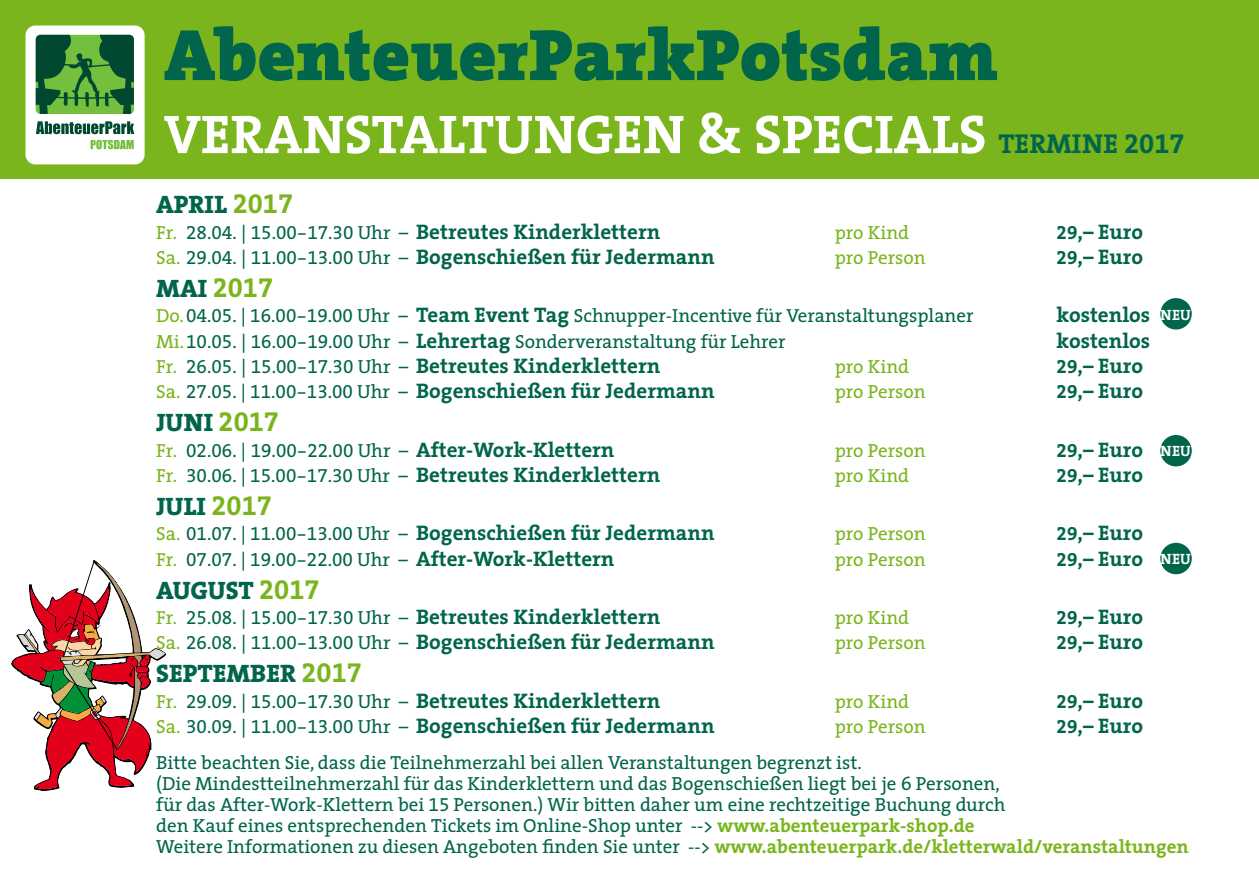
<style>
.page{position:relative;width:1259px;height:893px;background:#fff}
.page>*{position:absolute;margin:0;border:0;box-sizing:border-box;transform-origin:0 0}
.t1{font:900 73.5px "The Serif";color:#00654b}
.t2{font:700 54.9px "The Serif";letter-spacing:.145em;color:#fff}
.t3{font:27.6px "The Serif Bold Expert";color:#7ab51d}
.t4{font:800 25.5px "The Serif";color:#00654b}
.t5{font:700 21px "The Serif";color:#00654b}
.t6{font:18.9px/21px "The Serif";color:#00654b}
.t7{font:18.9px "The Serif";color:#7ab51d}
.t8{font:700 15px "The Serif";color:#fff}
.s1{font-size:27.6px;color:#00654b}
.s2{font-family:"The Serif Bold Expert";font-weight:400;font-size:27.6px;color:#00654b}
.s3{font-family:"The Serif Bold Expert";font-weight:400;font-size:27.6px;color:#7ab51d}
.s4{font-weight:400;font-size:18.9px;color:#7ab51d}
.s5{font-family:"The Serif Expert";font-weight:400;font-size:18.9px}
.s6{font-weight:400;font-size:18.9px}
.s7{font-family:"The Serif Bold Expert";font-weight:400;font-size:18.9px}
.s8{font-family:"The Serif";font-weight:800;font-size:25.5px;color:#00654b}
.s9{color:#7ab51d}
.s10{font-family:"The Serif Expert"}
.s11{font-weight:700;font-size:21px}
.s12{font-weight:700;color:#7ab51d}
</style>
<div class="page">
<div style="left:0;top:0;width:1259px;height:179px;background:#7ab51d"></div>
<div style="left:26px;top:26px;width:119px;height:138px;border:10px solid #fff;border-radius:5px"></div>
<div style="left:34px;top:33px;width:102px;height:118px;background:#fff"></div>
<svg style="left:36px;top:35px;width:98px;height:79px;background:#367f36"></svg>
<svg style="left:36px;top:121px;width:98px;height:13px"></svg>
<svg style="left:91px;top:140px;width:43px;height:9px"></svg>
<svg style="left:11px;top:560px;width:156px;height:231px"></svg>
<div style="left:1160px;top:298px;width:31px;height:32px;background:#00654b;border-radius:50%"></div>
<div style="left:1160px;top:435px;width:31px;height:31px;background:#00654b;border-radius:50%"></div>
<div style="left:1160px;top:543px;width:31px;height:31px;background:#00654b;border-radius:50%"></div>
<h1 class="t1" style="left:164px;top:-7px;width:836px">AbenteuerParkPotsdam</h1>
<h2 class="t2" style="left:164px;top:89px;width:1022px">Veranstaltungen &amp; Specials <span class="s1">Termine</span> <span class="s2">2017</span></h2>
<p class="t4" style="left:156px;top:183px;width:138px">APRIL <span class="s3">2017</span></p>
<p class="t5" style="left:156px;top:214px;width:505px"><span class="s4">Fr.</span> <span class="s5">28.04.</span> <span class="s6">|</span> <span class="s5">15.00-17.30</span> <span class="s6">Uhr –</span> Betreutes Kinderklettern</p>
<p class="t7" style="left:834px;top:216px;width:76px">pro Kind</p>
<p class="t5" style="left:1056px;top:214px;width:88px"><span class="s7">29</span>,– Euro</p>
<p class="t5" style="left:156px;top:239px;width:560px"><span class="s4">Sa.</span> <span class="s5">29.04.</span> <span class="s6">|</span> <span class="s5">11.00-13.00</span> <span class="s6">Uhr –</span> Bogenschießen für Jedermann</p>
<p class="t7" style="left:834px;top:242px;width:93px">pro Person</p>
<p class="t5" style="left:1056px;top:239px;width:88px"><span class="s7">29</span>,– Euro</p>
<h3 class="t3" style="left:156px;top:264px;width:118px"><span class="s8">MAI</span> 2017</h3>
<p class="t6" style="left:156px;top:305px;width:819px"><span class="s9">Do.</span><span class="s10">04.05.</span> | <span class="s10">16.00-19.00</span> Uhr – <span class="s11">Team Event Tag</span> Schnupper-Incentive für Veranstaltungsplaner</p>
<p class="t5" style="left:1056px;top:297px;width:95px">kostenlos</p>
<p class="t6" style="left:156px;top:330px;width:631px"><span class="s9">Mi.</span><span class="s10">10.05.</span> | <span class="s10">16.00-19.00</span> Uhr – <span class="s11">Lehrertag</span> Sonderveranstaltung für Lehrer</p>
<p class="t5" style="left:1056px;top:323px;width:95px">kostenlos</p>
<p class="t5" style="left:156px;top:348px;width:505px"><span class="s4">Fr.</span> <span class="s5">26.05.</span> <span class="s6">|</span> <span class="s5">15.00-17.30</span> <span class="s6">Uhr –</span> Betreutes Kinderklettern</p>
<p class="t7" style="left:834px;top:351px;width:76px">pro Kind</p>
<p class="t5" style="left:1056px;top:348px;width:88px"><span class="s7">29</span>,– Euro</p>
<p class="t5" style="left:156px;top:374px;width:560px"><span class="s4">Sa.</span> <span class="s5">27.05.</span> <span class="s6">|</span> <span class="s5">11.00-13.00</span> <span class="s6">Uhr –</span> Bogenschießen für Jedermann</p>
<p class="t7" style="left:834px;top:376px;width:93px">pro Person</p>
<p class="t5" style="left:1056px;top:374px;width:88px"><span class="s7">29</span>,– Euro</p>
<p class="t4" style="left:156px;top:401px;width:124px">JUNI <span class="s3">2017</span></p>
<p class="t5" style="left:156px;top:432px;width:460px"><span class="s4">Fr.</span> <span class="s5">02.06.</span> <span class="s6">|</span> <span class="s5">19.00-22.00</span> <span class="s6">Uhr –</span> After-Work-Klettern</p>
<p class="t7" style="left:834px;top:434px;width:93px">pro Person</p>
<p class="t5" style="left:1056px;top:432px;width:88px"><span class="s7">29</span>,– Euro</p>
<p class="t5" style="left:156px;top:457px;width:505px"><span class="s4">Fr.</span> <span class="s5">30.06.</span> <span class="s6">|</span> <span class="s5">15.00-17.30</span> <span class="s6">Uhr –</span> Betreutes Kinderklettern</p>
<p class="t7" style="left:834px;top:460px;width:76px">pro Kind</p>
<p class="t5" style="left:1056px;top:457px;width:88px"><span class="s7">29</span>,– Euro</p>
<p class="t4" style="left:156px;top:485px;width:117px">JULI <span class="s3">2017</span></p>
<p class="t5" style="left:156px;top:516px;width:560px"><span class="s4">Sa.</span> <span class="s5">01.07.</span> <span class="s6">|</span> <span class="s5">11.00-13.00</span> <span class="s6">Uhr –</span> Bogenschießen für Jedermann</p>
<p class="t7" style="left:834px;top:518px;width:93px">pro Person</p>
<p class="t5" style="left:1056px;top:516px;width:88px"><span class="s7">29</span>,– Euro</p>
<p class="t5" style="left:156px;top:541px;width:460px"><span class="s4">Fr.</span> <span class="s5">07.07.</span> <span class="s6">|</span> <span class="s5">19.00-22.00</span> <span class="s6">Uhr –</span> After-Work-Klettern</p>
<p class="t7" style="left:834px;top:543px;width:93px">pro Person</p>
<p class="t5" style="left:1056px;top:541px;width:88px"><span class="s7">29</span>,– Euro</p>
<p class="t4" style="left:156px;top:568px;width:165px">AUGUST <span class="s3">2017</span></p>
<p class="t5" style="left:156px;top:599px;width:505px"><span class="s4">Fr.</span> <span class="s5">25.08.</span> <span class="s6">|</span> <span class="s5">15.00-17.30</span> <span class="s6">Uhr –</span> Betreutes Kinderklettern</p>
<p class="t7" style="left:834px;top:602px;width:76px">pro Kind</p>
<p class="t5" style="left:1056px;top:599px;width:88px"><span class="s7">29</span>,– Euro</p>
<p class="t5" style="left:156px;top:625px;width:560px"><span class="s4">Sa.</span> <span class="s5">26.08.</span> <span class="s6">|</span> <span class="s5">11.00-13.00</span> <span class="s6">Uhr –</span> Bogenschießen für Jedermann</p>
<p class="t7" style="left:834px;top:627px;width:93px">pro Person</p>
<p class="t5" style="left:1056px;top:625px;width:88px"><span class="s7">29</span>,– Euro</p>
<p class="t4" style="left:156px;top:652px;width:207px">SEPTEMBER <span class="s3">2017</span></p>
<p class="t5" style="left:156px;top:683px;width:505px"><span class="s4">Fr.</span> <span class="s5">29.09.</span> <span class="s6">|</span> <span class="s5">15.00-17.30</span> <span class="s6">Uhr –</span> Betreutes Kinderklettern</p>
<p class="t7" style="left:834px;top:685px;width:76px">pro Kind</p>
<p class="t5" style="left:1056px;top:683px;width:88px"><span class="s7">29</span>,– Euro</p>
<p class="t5" style="left:156px;top:708px;width:560px"><span class="s4">Sa.</span> <span class="s5">30.09.</span> <span class="s6">|</span> <span class="s5">11.00-13.00</span> <span class="s6">Uhr –</span> Bogenschießen für Jedermann</p>
<p class="t7" style="left:834px;top:711px;width:93px">pro Person</p>
<p class="t5" style="left:1056px;top:708px;width:88px"><span class="s7">29</span>,– Euro</p>
<p class="t8" style="left:1160px;top:302px;width:31px">NEU</p>
<p class="t8" style="left:1160px;top:439px;width:31px">NEU</p>
<p class="t8" style="left:1160px;top:547px;width:31px">NEU</p>
<p class="t6" style="left:156px;top:751px;width:1034px">Bitte beachten Sie, dass die Teilnehmerzahl bei allen Veranstaltungen begrenzt ist.<br>(Die Mindestteilnehmerzahl für das Kinderklettern und das Bogenschießen liegt bei je 6 Personen,<br>für das After-Work-Klettern bei <span class="s10">15</span> Personen.) Wir bitten daher um eine rechtzeitige Buchung durch<br>den Kauf eines entsprechenden Tickets im Online-Shop unter --&gt; <span class="s12">www.abenteuerpark-shop.de<br></span>Weitere Informationen zu diesen Angeboten finden Sie unter --&gt; <span class="s12">www.abenteuerpark.de/kletterwald/veranstaltungen</span></p>
</div>
